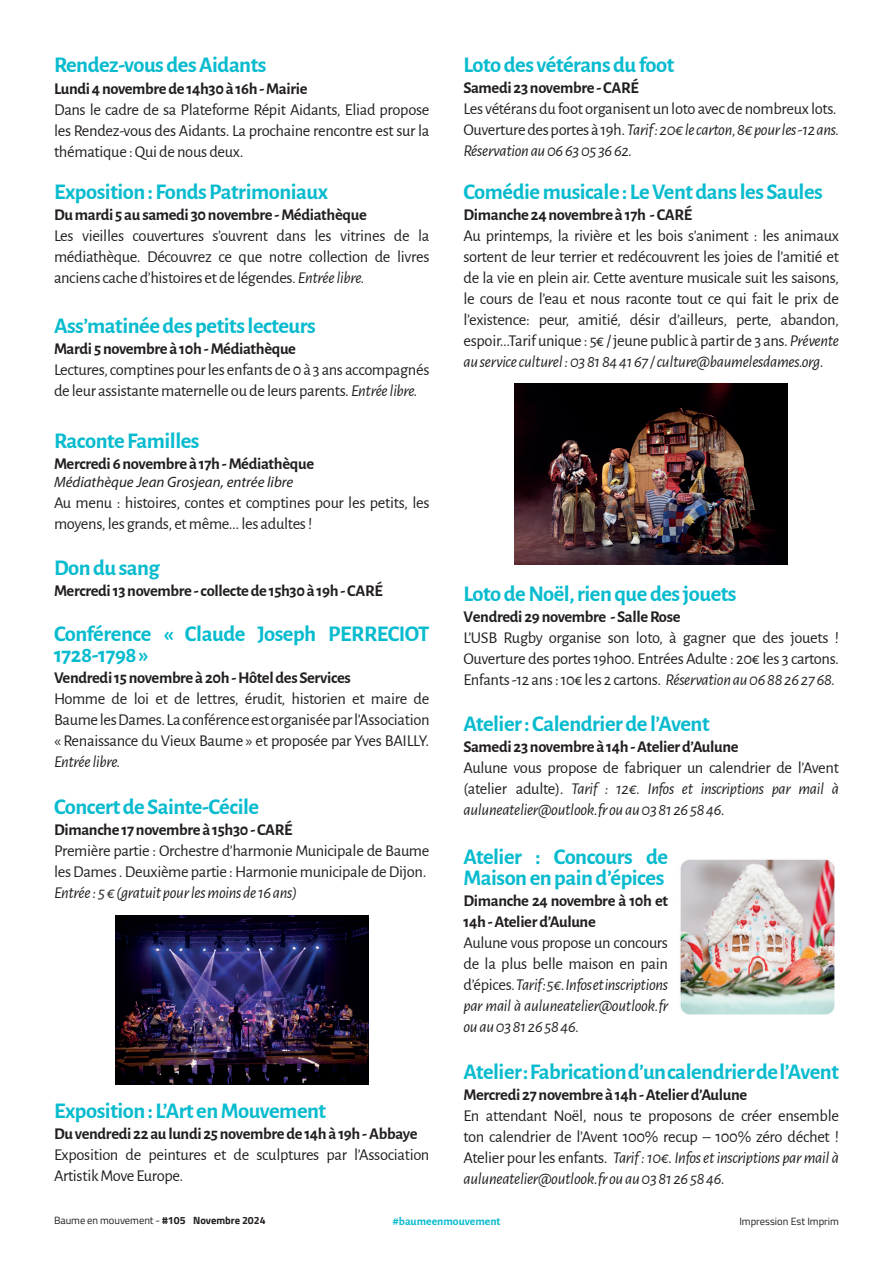
<style>
.page{position:relative;width:893px;height:1263px;background:#fff}
.page>*{position:absolute;margin:0;border:0;box-sizing:border-box;transform-origin:0 0}
.t1{font:700 22.5px/21px "Alegreya Sans";letter-spacing:-.02em;color:#08bbce}
.t2{font:16.5px/21px "Alegreya Sans";letter-spacing:-.02em;color:#231f20}
.t3{font:700 16.5px/21px "Alegreya Sans";letter-spacing:-.02em;color:#231f20}
.t4{font:italic 16.5px/21px "Alegreya Sans";letter-spacing:-.02em;color:#231f20;text-align:justify}
.t5{font:italic 15px "Myriad Pro";color:#231f20}
.t6{font:700 11.7px "Alegreya Sans";color:#08bbce}
.t7{font:10.5px "Titillium Web";color:#231f20}
.s1{font-style:italic}
.s2{font-weight:700}
.s3{font-style:normal}
</style>
<div class="page">
<img style="left:115px;top:916px;width:253px;height:169px">
<img style="left:515px;top:383px;width:273px;height:182px">
<img style="left:680px;top:859px;width:155px;height:156px">
<h1 class="t1" style="left:54px;top:53px;width:214px">Rendez-vous des Aidants</h1>
<p class="t3" style="left:54px;top:77px;width:255px">Lundi 4 novembre de 14h30 à 16h - Mairie</p>
<p class="t2" style="left:54px;top:98px;width:377px;text-align:justify">Dans le cadre de sa Plateforme Répit Aidants, Eliad propose les Rendez-vous des Aidants. La prochaine rencontre est sur la thématique : Qui de nous deux.</p>
<h1 class="t1" style="left:54px;top:180px;width:276px">Exposition : Fonds Patrimoniaux</h1>
<p class="t3" style="left:54px;top:203px;width:314px">Du mardi 5 au samedi 30 novembre - Médiathèque</p>
<p class="t2" style="left:54px;top:224px;width:377px;text-align:justify">Les vieilles couvertures s’ouvrent dans les vitrines de la médiathèque. Découvrez ce que notre collection de livres anciens cache d’histoires et de légendes. <span class="s1">Entrée libre.</span></p>
<h1 class="t1" style="left:54px;top:314px;width:263px">Ass’matinée des petits lecteurs</h1>
<p class="t3" style="left:54px;top:337px;width:244px">Mardi 5 novembre à 10h - Médiathèque</p>
<p class="t2" style="left:54px;top:358px;width:377px">Lectures, comptines pour les enfants de 0 à 3 ans accompagnés de leur assistante maternelle ou de leurs parents. <span class="s1">Entrée libre.</span></p>
<h1 class="t1" style="left:54px;top:429px;width:147px">Raconte Familles</h1>
<p class="t3" style="left:54px;top:452px;width:262px">Mercredi 6 novembre à 17h - Médiathèque</p>
<p class="t5" style="left:54px;top:473px;width:241px">Médiathèque Jean Grosjean, entrée libre</p>
<p class="t2" style="left:54px;top:491px;width:377px">Au menu : histoires, contes et comptines pour les petits, les moyens, les grands, et même... les adultes !</p>
<h1 class="t1" style="left:54px;top:556px;width:107px">Don du sang</h1>
<p class="t3" style="left:54px;top:579px;width:330px">Mercredi 13 novembre - collecte de 15h30 à 19h - CARÉ</p>
<h1 class="t1" style="left:54px;top:622px;width:377px">Conférence « Claude Joseph PERRECIOT<br>1728-1798 »</h1>
<p class="t3" style="left:54px;top:666px;width:298px">Vendredi 15 novembre à 20h - Hôtel des Services</p>
<p class="t2" style="left:54px;top:687px;width:377px;text-align:justify">Homme de loi et de lettres, érudit, historien et maire de Baume les Dames. La conférence est organisée par l’Association « Renaissance du Vieux Baume » et proposée par Yves BAILLY.</p>
<p class="t4" style="left:54px;top:751px;width:68px">Entrée libre.</p>
<h1 class="t1" style="left:54px;top:794px;width:207px">Concert de Sainte-Cécile</h1>
<p class="t3" style="left:54px;top:817px;width:240px">Dimanche 17 novembre à 15h30 - CARÉ</p>
<p class="t2" style="left:54px;top:839px;width:377px">Première partie : Orchestre d’harmonie Municipale de Baume les Dames . Deuxième partie : Harmonie municipale de Dijon.</p>
<p class="t4" style="left:54px;top:881px;width:245px">Entrée : 5 € (gratuit pour les moins de 16 ans)</p>
<h1 class="t1" style="left:54px;top:1099px;width:274px">Exposition : L’Art en Mouvement</h1>
<p class="t3" style="left:54px;top:1122px;width:365px">Du vendredi 22 au lundi 25 novembre de 14h à 19h - Abbaye</p>
<p class="t2" style="left:54px;top:1143px;width:377px">Exposition de peintures et de sculptures par l’Association<br>Artistik Move Europe.</p>
<h1 class="t1" style="left:463px;top:53px;width:213px">Loto des vétérans du foot</h1>
<p class="t3" style="left:463px;top:76px;width:177px">Samedi 23 novembre - CARÉ</p>
<p class="t2" style="left:463px;top:97px;width:377px">Les vétérans du foot organisent un loto avec de nombreux lots.<br>Ouverture des portes à 19h. <span class="s1">Tarif : 20€ le carton, 8€ pour les -12 ans.<br>Réservation au 06 63 05 36 62.</span></p>
<h1 class="t1" style="left:463px;top:179px;width:361px">Comédie musicale : Le Vent dans les Saules</h1>
<p class="t3" style="left:463px;top:203px;width:230px">Dimanche 24 novembre à 17h - CARÉ</p>
<p class="t2" style="left:463px;top:224px;width:377px;text-align:justify">Au printemps, la rivière et les bois s’animent : les animaux sortent de leur terrier et redécouvrent les joies de l’amitié et de la vie en plein air. Cette aventure musicale suit les saisons, le cours de l’eau et nous raconte tout ce qui fait le prix de l’existence: peur, amitié, désir d’ailleurs, perte, abandon, espoir...Tarif unique : 5€ / jeune public à partir de 3 ans. <span class="s1">Prévente au service culturel : 03 81 84 41 67 / culture@baumelesdames.org.</span></p>
<h1 class="t1" style="left:463px;top:581px;width:275px">Loto de Noël, rien que des jouets</h1>
<p class="t2" style="left:463px;top:605px;width:377px"><span class="s2">V</span><span class="s2">endredi 29 novembre - Salle Rose<br></span>L’USB Rugby organise son loto, à gagner que des jouets !<br>Ouverture des portes 19h00. Entrées Adulte : 20€ les 3 cartons.<br>Enfants -12 ans : 10€ les 2 cartons. <span class="s1">Réservation au 06 88 26 27 68.</span></p>
<h1 class="t1" style="left:463px;top:711px;width:248px">Atelier : Calendrier de l’Avent</h1>
<p class="t3" style="left:463px;top:735px;width:277px">Samedi 23 novembre à 14h - Atelier d’Aulune</p>
<p class="t4" style="left:463px;top:756px;width:377px"><span class="s3">Aulune vous propose de fabriquer un calendrier de l’Avent (atelier adulte).</span> Tarif : 12€. Infos et inscriptions par mail à auluneatelier@outlook.fr ou au 03 81 26 58 46.</p>
<h1 class="t1" style="left:463px;top:845px;width:206px">Atelier : Concours de<br>Maison en pain d’épices</h1>
<p class="t3" style="left:463px;top:889px;width:206px">Dimanche 24 novembre à 10h et<br>14h - Atelier d’Aulune</p>
<p class="t4" style="left:463px;top:932px;width:206px"><span class="s3">Aulune vous propose un concours de la plus belle maison en pain d’épices</span>. Tarif : 5€. Infos et inscriptions par mail à auluneatelier@outlook.fr ou au 03 81 26 58 46.</p>
<h1 class="t1" style="left:463px;top:1060px;width:377px">Atelier : Fabrication d’un calendrier de l’Avent</h1>
<p class="t3" style="left:463px;top:1083px;width:285px">Mercredi 27 novembre à 14h - Atelier d’Aulune</p>
<p class="t2" style="left:463px;top:1105px;width:377px;text-align:justify">En attendant Noël, nous te proposons de créer ensemble ton calendrier de l’Avent 100% recup – 100% zéro déchet !<br>Atelier pour les enfants. <span class="s1">Tarif : 10€. Infos et inscriptions par mail à auluneatelier@outlook.fr ou au 03 81 26 58 46.</span></p>
<p class="t7" style="left:54px;top:1213px;width:213px">Baume en mouvement - <span class="s2">#105 Novembre 2024</span></p>
<p class="t6" style="left:392px;top:1212px;width:110px">#baumeenmouvement</p>
<p class="t7" style="left:739px;top:1213px;width:101px">Impression Est Imprim</p>
</div>
